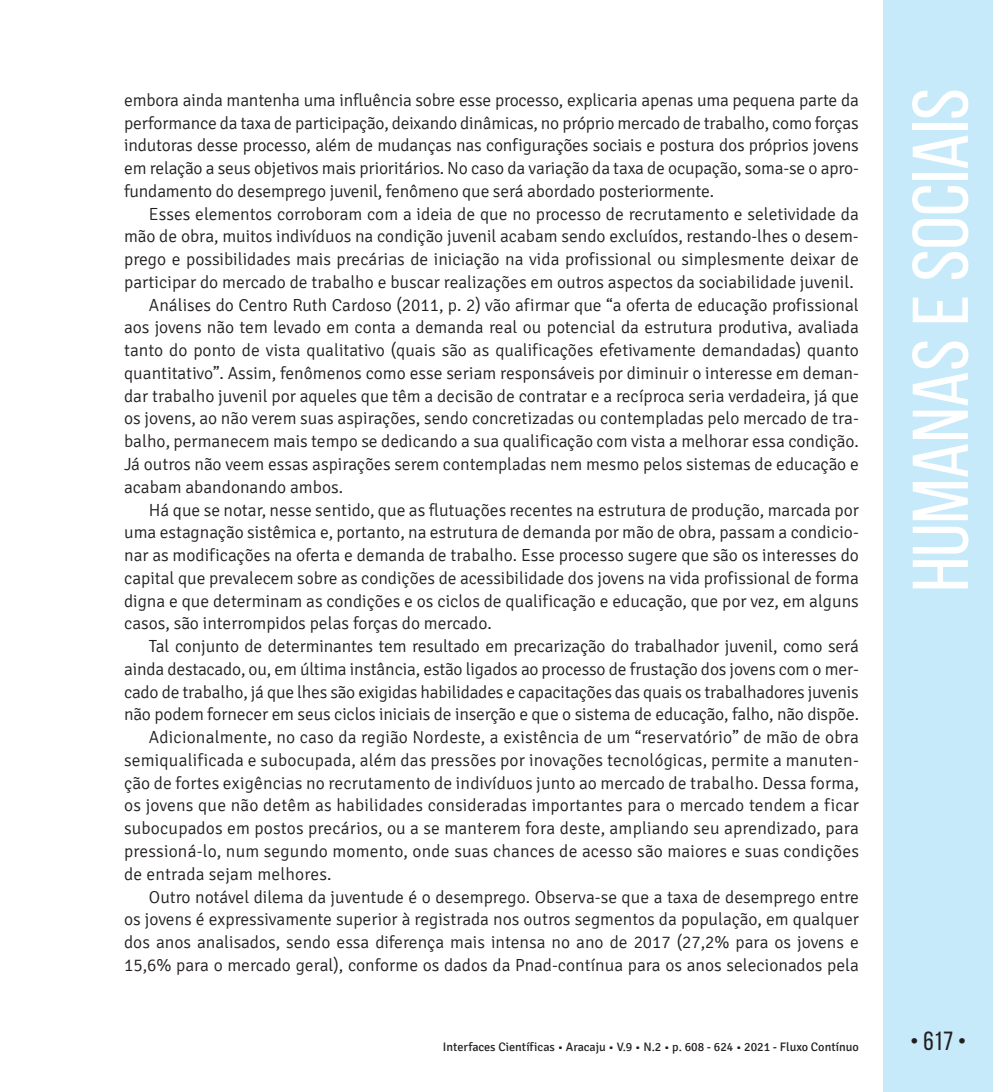
<style>
.page{position:relative;width:993px;height:1092px;background:#fff}
.page>*{position:absolute;margin:0;border:0;box-sizing:border-box;transform-origin:0 0}
.t1{font:78.75px "Bebas Neue";color:#fff;scale:1.09 1}
.t2{font:26.25px "Bebas Neue";color:#231f20}
.t3{font:300 17.5px/22.8px "Signika";color:#231f20;text-align:justify}
.t4{font:12.25px "Signika";color:#231f20}
</style>
<div class="page">
<div style="left:883px;top:0;width:109px;height:1091px;background:#c6eafa"></div>
<p class="t3" style="left:124px;top:89px;width:736px">embora ainda mantenha uma influência sobre esse processo, explicaria apenas uma pequena parte da performance da taxa de participação, deixando dinâmicas, no próprio mercado de trabalho, como forças indutoras desse processo, além de mudanças nas configurações sociais e postura dos próprios jovens em relação a seus objetivos mais prioritários. No caso da variação da taxa de ocupação, soma-se o apro&shy;fundamento do desemprego juvenil, fenômeno que será abordado posteriormente.</p>
<p class="t3" style="left:149px;top:203px;width:711px">Esses elementos corroboram com a ideia de que no processo de recrutamento e seletividade da</p>
<p class="t3" style="left:124px;top:225px;width:736px">mão de obra, muitos indivíduos na condição juvenil acabam sendo excluídos, restando-lhes o desem-</p>
<p class="t3" style="left:124px;top:248px;width:736px">prego e possibilidades mais precárias de iniciação na vida profissional ou simplesmente deixar de</p>
<p class="t3" style="left:124px;top:271px;width:731px">participar do mercado de trabalho e buscar realizações em outros aspectos da sociabilidade juvenil.</p>
<p class="t3" style="left:149px;top:294px;width:711px">Análises do Centro Ruth Cardoso (2011, p. 2) vão afirmar que “a oferta de educação profissional</p>
<p class="t3" style="left:124px;top:316px;width:736px">aos jovens não tem levado em conta a demanda real ou potencial da estrutura produtiva, avaliada</p>
<p class="t3" style="left:124px;top:339px;width:736px">tanto do ponto de vista qualitativo (quais são as qualificações efetivamente demandadas) quanto</p>
<p class="t3" style="left:124px;top:362px;width:736px">quantitativo”. Assim, fenômenos como esse seriam responsáveis por diminuir o interesse em deman-</p>
<p class="t3" style="left:124px;top:385px;width:736px">dar trabalho juvenil por aqueles que têm a decisão de contratar e a recíproca seria verdadeira, já que</p>
<p class="t3" style="left:124px;top:407px;width:736px">os jovens, ao não verem suas aspirações, sendo concretizadas ou contempladas pelo mercado de tra-</p>
<p class="t3" style="left:124px;top:430px;width:736px">balho, permanecem mais tempo se dedicando a sua qualificação com vista a melhorar essa condição.</p>
<p class="t3" style="left:124px;top:453px;width:736px">Já outros não veem essas aspirações serem contempladas nem mesmo pelos sistemas de educação e</p>
<p class="t3" style="left:124px;top:476px;width:220px">acabam abandonando ambos.</p>
<p class="t3" style="left:149px;top:498px;width:711px">Há que se notar, nesse sentido, que as flutuações recentes na estrutura de produção, marcada por</p>
<p class="t3" style="left:124px;top:521px;width:736px">uma estagnação sistêmica e, portanto, na estrutura de demanda por mão de obra, passam a condicio-</p>
<p class="t3" style="left:124px;top:544px;width:736px">nar as modificações na oferta e demanda de trabalho. Esse processo sugere que são os interesses do</p>
<p class="t3" style="left:124px;top:567px;width:736px">capital que prevalecem sobre as condições de acessibilidade dos jovens na vida profissional de forma</p>
<p class="t3" style="left:124px;top:589px;width:736px">digna e que determinam as condições e os ciclos de qualificação e educação, que por vez, em alguns</p>
<p class="t3" style="left:124px;top:612px;width:369px">casos, são interrompidos pelas forças do mercado.</p>
<p class="t3" style="left:149px;top:635px;width:711px">Tal conjunto de determinantes tem resultado em precarização do trabalhador juvenil, como será</p>
<p class="t3" style="left:124px;top:658px;width:736px">ainda destacado, ou, em última instância, estão ligados ao processo de frustação dos jovens com o mer-</p>
<p class="t3" style="left:124px;top:680px;width:736px">cado de trabalho, já que lhes são exigidas habilidades e capacitações das quais os trabalhadores juvenis</p>
<p class="t3" style="left:124px;top:703px;width:736px">não podem fornecer em seus ciclos iniciais de inserção e que o sistema de educação, falho, não dispõe.</p>
<p class="t3" style="left:149px;top:726px;width:711px">Adicionalmente, no caso da região Nordeste, a existência de um “reservatório” de mão de obra</p>
<p class="t3" style="left:124px;top:749px;width:736px">semiqualificada e subocupada, além das pressões por inovações tecnológicas, permite a manuten-</p>
<p class="t3" style="left:124px;top:771px;width:736px">ção de fortes exigências no recrutamento de indivíduos junto ao mercado de trabalho. Dessa forma,</p>
<p class="t3" style="left:124px;top:794px;width:736px">os jovens que não detêm as habilidades consideradas importantes para o mercado tendem a ficar</p>
<p class="t3" style="left:124px;top:817px;width:736px">subocupados em postos precários, ou a se manterem fora deste, ampliando seu aprendizado, para</p>
<p class="t3" style="left:124px;top:840px;width:736px">pressioná-lo, num segundo momento, onde suas chances de acesso são maiores e suas condições</p>
<p class="t3" style="left:124px;top:862px;width:209px">de entrada sejam melhores.</p>
<p class="t3" style="left:149px;top:885px;width:711px">Outro notável dilema da juventude é o desemprego. Observa-se que a taxa de desemprego entre</p>
<p class="t3" style="left:124px;top:908px;width:736px">os jovens é expressivamente superior à registrada nos outros segmentos da população, em qualquer</p>
<p class="t3" style="left:124px;top:931px;width:736px">dos anos analisados, sendo essa diferença mais intensa no ano de 2017 (27,2% para os jovens e</p>
<p class="t3" style="left:124px;top:953px;width:736px">15,6% para o mercado geral), conforme os dados da Pnad-contínua para os anos selecionados pela</p>
<h1 class="t1" style="left:897px;top:591px;width:463px;rotate:-90deg">Humanas e Sociais</h1>
<p class="t4" style="left:442px;top:1040px;width:417px">Interfaces Científicas • Aracaju • V.9 • N.2 • p. 608 - 624 • 2021 - Fluxo Contínuo</p>
<h2 class="t2" style="left:909px;top:1026px;width:58px">• 617 •</h2>
</div>
